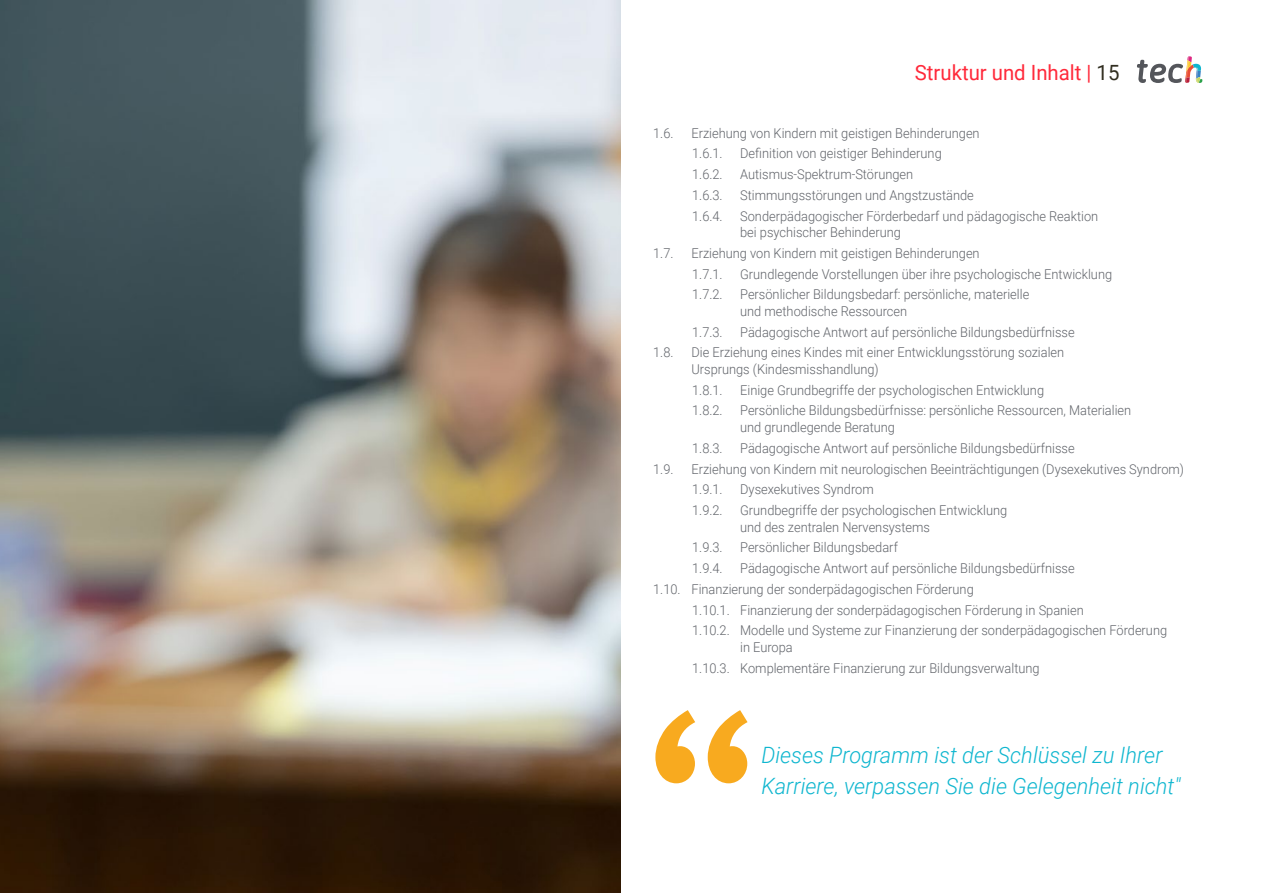
<style>
.page{position:relative;width:1263px;height:893px;background:#fff}
.page>*{position:absolute;margin:0;border:0;box-sizing:border-box;transform-origin:0 0}
.t1{font:italic 300 22.5px/31.5px "Roboto";color:#0fb6cf}
.t2{font:21px "Roboto";color:#ff293a}
.t3{font:300 13.5px/20.7px "Roboto";color:#61646a;scale:.95 1}
.s1{color:#312e20}
</style>
<div class="page">
<svg style="left:1137px;top:56px;width:65px;height:27px"></svg>
<img style="left:0;top:0;width:621px;height:893px">
<svg style="left:655px;top:710px;width:92px;height:73px"></svg>
<h2 class="t2" style="left:915px;top:57px;width:206px">Struktur und Inhalt | <span class="s1">15</span></h2>
<p class="t3" style="left:653px;top:122px;width:23px">1.6.</p>
<p class="t3" style="left:691px;top:122px;width:305px">Erziehung von Kindern mit geistigen Behinderungen<br>1.6.1.</p>
<p class="t3" style="left:740px;top:143px;width:214px">Definition von geistiger Behinderung</p>
<p class="t3" style="left:692px;top:164px;width:34px">1.6.2.</p>
<p class="t3" style="left:740px;top:164px;width:184px">Autismus-Spektrum-Störungen</p>
<p class="t3" style="left:692px;top:184px;width:34px">1.6.3.</p>
<p class="t3" style="left:740px;top:184px;width:247px">Stimmungsstörungen und Angstzustände</p>
<p class="t3" style="left:692px;top:205px;width:34px">1.6.4.</p>
<p class="t3" style="left:740px;top:207px;width:378px;line-height:16.5px">Sonderpädagogischer Förderbedarf und pädagogische Reaktion bei psychischer Behinderung</p>
<p class="t3" style="left:653px;top:242px;width:23px">1.7.</p>
<p class="t3" style="left:691px;top:242px;width:305px">Erziehung von Kindern mit geistigen Behinderungen<br>1.7.1.</p>
<p class="t3" style="left:740px;top:263px;width:393px">Grundlegende Vorstellungen über ihre psychologische Entwicklung</p>
<p class="t3" style="left:692px;top:284px;width:34px">1.7.2.</p>
<p class="t3" style="left:740px;top:286px;width:306px;line-height:16.5px">Persönlicher Bildungsbedarf: persönliche, materielle und methodische Ressourcen</p>
<p class="t3" style="left:692px;top:321px;width:34px">1.7.3.</p>
<p class="t3" style="left:740px;top:321px;width:354px">Pädagogische Antwort auf persönliche Bildungsbedürfnisse</p>
<p class="t3" style="left:653px;top:342px;width:23px">1.8.</p>
<p class="t3" style="left:691px;top:344px;width:394px;line-height:16.5px">Die Erziehung eines Kindes mit einer Entwicklungsstörung sozialen<br>Ursprungs (Kindesmisshandlung)</p>
<p class="t3" style="left:692px;top:379px;width:34px">1.8.1.</p>
<p class="t3" style="left:740px;top:379px;width:321px">Einige Grundbegriffe der psychologischen Entwicklung</p>
<p class="t3" style="left:692px;top:400px;width:34px">1.8.2.</p>
<p class="t3" style="left:740px;top:402px;width:413px;line-height:16.5px">Persönliche Bildungsbedürfnisse: persönliche Ressourcen, Materialien und grundlegende Beratung</p>
<p class="t3" style="left:692px;top:437px;width:34px">1.8.3.</p>
<p class="t3" style="left:740px;top:437px;width:354px">Pädagogische Antwort auf persönliche Bildungsbedürfnisse</p>
<p class="t3" style="left:653px;top:458px;width:23px">1.9.</p>
<p class="t3" style="left:691px;top:458px;width:520px">Erziehung von Kindern mit neurologischen Beeinträchtigungen (Dysexekutives Syndrom)<br>1.9.1.</p>
<p class="t3" style="left:740px;top:479px;width:142px">Dysexekutives Syndrom</p>
<p class="t3" style="left:692px;top:499px;width:34px">1.9.2.</p>
<p class="t3" style="left:740px;top:501px;width:283px;line-height:16.5px">Grundbegriffe der psychologischen Entwicklung und des zentralen Nervensystems</p>
<p class="t3" style="left:692px;top:537px;width:34px">1.9.3.</p>
<p class="t3" style="left:740px;top:537px;width:168px">Persönlicher Bildungsbedarf</p>
<p class="t3" style="left:692px;top:557px;width:34px">1.9.4.</p>
<p class="t3" style="left:653px;top:557px;width:445px;text-indent:87px">Pädagogische Antwort auf persönliche Bildungsbedürfnisse<br>1.10. Finanzierung der sonderpädagogischen Förderung</p>
<p class="t3" style="left:692px;top:599px;width:501px">1.10.1. Finanzierung der sonderpädagogischen Förderung in Spanien<br>1.10.2. Modelle und Systeme zur Finanzierung der sonderpädagogischen Förderung</p>
<p class="t3" style="left:692px;top:636px;width:367px;text-indent:48px">in Europa<br>1.10.3. Komplementäre Finanzierung zur Bildungsverwaltung</p>
<h1 class="t1" style="left:761px;top:738px;width:421px">Dieses Programm ist der Schlüssel zu Ihrer<br>Karriere, verpassen Sie die Gelegenheit nicht"</h1>
</div>
